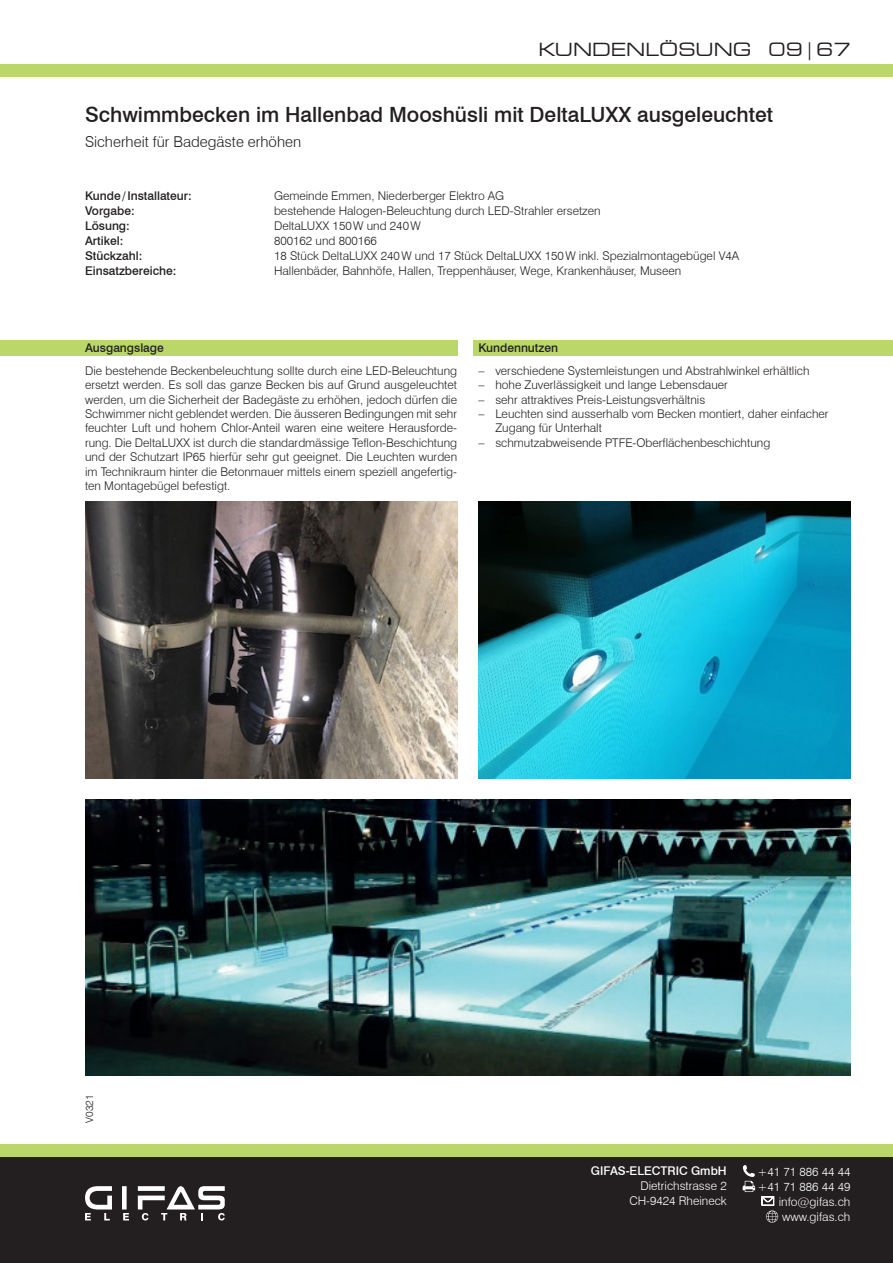
<style>
.page{position:relative;width:893px;height:1263px;background:#fff}
.page>*{position:absolute;margin:0;border:0;box-sizing:border-box;transform-origin:0 0}
.t1{font:500 21px "Swiss 721 BT";color:#231f20}
.t2{font:expanded 18px "Square 721 BT";color:#231f20}
.t3{font:300 15px "Swiss 721 BT";color:#231f20}
.t4{font:300 12px/14.4px "Swiss 721 BT";color:#231f20;text-align:justify}
.t5{font:500 12px "Swiss 721 BT";color:#231f20}
.t6{font:300 12px/15px "Swiss 721 BT";color:#fff;text-align:right}
.t7{font:500 12px "Swiss 721 BT";color:#fff}
.t8{font:300 10.5px "Swiss 721 BT";color:#231f20}
</style>
<div class="page">
<div style="left:0;top:1157px;width:893px;height:106px;background:#231f20"></div>
<div style="left:0;top:1144px;width:893px;height:13px;background:#bbd76a"></div>
<div style="left:0;top:64px;width:893px;height:13px;background:#bbd76a"></div>
<div style="left:122px;top:1186px;width:5px;height:23px;background:#fff"></div>
<svg style="left:85px;top:1186px;width:27px;height:34px"></svg>
<svg style="left:123px;top:1213px;width:6px;height:7px"></svg>
<svg style="left:138px;top:1186px;width:87px;height:34px"></svg>
<svg style="left:743px;top:1165px;width:12px;height:27px"></svg>
<svg style="left:762px;top:1196px;width:16px;height:26px"></svg>
<div style="left:0;top:340px;width:457px;height:16px;background:#bbd76a"></div>
<div style="left:473px;top:340px;width:420px;height:16px;background:#bbd76a"></div>
<img style="left:85px;top:502px;width:372px;height:276px">
<img style="left:478px;top:502px;width:372px;height:276px">
<img style="left:85px;top:799px;width:765px;height:276px">
<h2 class="t2" style="left:538px;top:39px;width:314px">KUNDENLÖSUNG 09|67</h2>
<p class="t1" style="left:85px;top:102px;width:689px">Schwimmbecken im Hallenbad Mooshüsli mit DeltaLUXX ausgeleuchtet</p>
<p class="t3" style="left:85px;top:133px;width:218px">Sicherheit für Badegäste erhöhen</p>
<p class="t5" style="left:85px;top:189px;width:108px">Kunde/Installateur:</p>
<p class="t4" style="left:274px;top:189px;width:232px">Gemeinde Emmen, Niederberger Elektro AG</p>
<p class="t5" style="left:85px;top:204px;width:51px">Vorgabe:</p>
<p class="t4" style="left:274px;top:204px;width:328px">bestehende Halogen-Beleuchtung durch LED-Strahler ersetzen</p>
<p class="t5" style="left:85px;top:219px;width:46px">Lösung:</p>
<p class="t4" style="left:274px;top:219px;width:148px">DeltaLUXX 150W und 240W</p>
<p class="t5" style="left:85px;top:234px;width:40px">Artikel:</p>
<p class="t4" style="left:274px;top:234px;width:104px">800162 und 800166</p>
<p class="t5" style="left:85px;top:249px;width:59px">Stückzahl:</p>
<p class="t4" style="left:274px;top:249px;width:467px">18 Stück DeltaLUXX 240W und 17 Stück DeltaLUXX 150W inkl. Spezialmontagebügel V4A</p>
<p class="t5" style="left:85px;top:264px;width:93px">Einsatzbereiche:</p>
<p class="t4" style="left:274px;top:264px;width:409px">Hallenbäder, Bahnhöfe, Hallen, Treppenhäuser, Wege, Krankenhäuser, Museen</p>
<p class="t5" style="left:85px;top:340px;width:80px">Ausgangslage</p>
<p class="t4" style="left:85px;top:363px;width:374px">Die bestehende Beckenbeleuchtung sollte durch eine LED-Beleuchtung ersetzt werden. Es soll das ganze Becken bis auf Grund ausgeleuchtet werden, um die Sicherheit der Badegäste zu erhöhen, jedoch dürfen die Schwimmer nicht geblendet werden. Die äusseren Bedingungen mit sehr feuchter Luft und hohem Chlor-Anteil waren eine weitere Herausforde&shy;rung. Die DeltaLUXX ist durch die standardmässige Teflon-Beschichtung und der Schutzart IP65 hierfür sehr gut geeignet. Die Leuchten wurden im Technikraum hinter die Betonmauer mittels einem speziell angefertig&shy;ten Montagebügel befestigt.</p>
<p class="t5" style="left:478px;top:340px;width:81px">Kundennutzen</p>
<p class="t4" style="left:478px;top:363px;width:333px">– verschiedene Systemleistungen und Abstrahlwinkel erhältlich</p>
<p class="t4" style="left:478px;top:378px;width:251px">– hohe Zuverlässigkeit und lange Lebensdauer</p>
<p class="t4" style="left:478px;top:392px;width:228px">– sehr attraktives Preis-Leistungsverhältnis</p>
<p class="t4" style="left:495px;top:406px;width:335px;text-indent:-17px">– Leuchten sind ausserhalb vom Becken montiert, daher einfacher<br>Zugang für Unterhalt</p>
<p class="t4" style="left:478px;top:435px;width:293px">– schmutzabweisende PTFE-Oberflächenbeschichtung</p>
<p class="t8" style="left:83px;top:1123px;width:30px;rotate:-90deg">V0321</p>
<p class="t7" style="left:591px;top:1164px;width:137px">GIFAS-ELECTRIC GmbH</p>
<p class="t6" style="left:629px;top:1178px;width:99px">Dietrichstrasse 2<br>CH-9424 Rheineck</p>
<p class="t6" style="left:757px;top:1164px;width:95px">+41 71 886 44 44 +41 71 886 44 49 info@gifas.ch www.gifas.ch</p>
</div>
